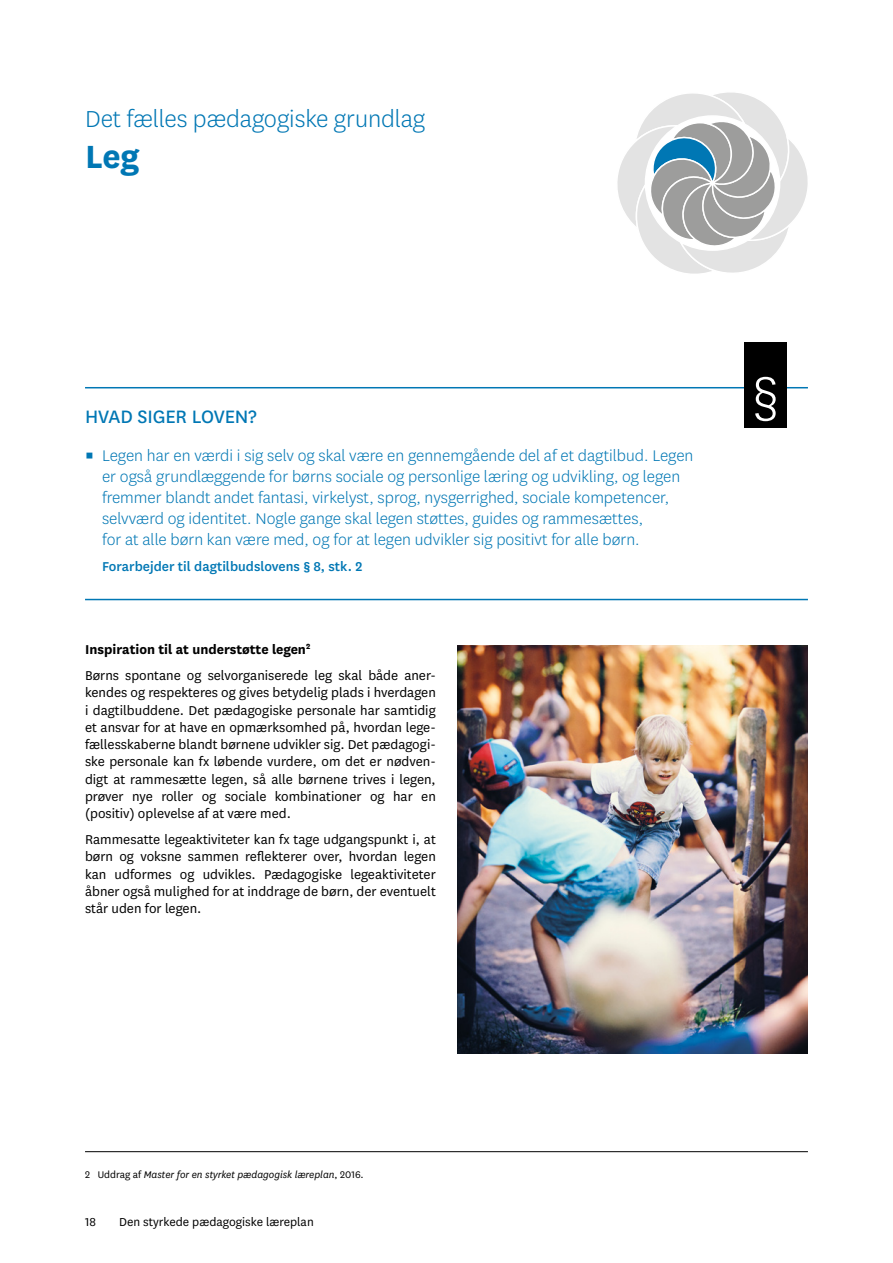
<style>
.page{position:relative;width:893px;height:1263px;background:#fff}
.page>*{position:absolute;margin:0;border:0;box-sizing:border-box;transform-origin:0 0}
.til_sort_ikon{font:300 63px "National";color:#fff}
._07_Heading_3{font:700 37.5px "National";color:#0077b4}
._07_heading_2_IKKE_I{font:300 27px "National";letter-spacing:-.005em;color:#0077b4}
.Bred_tekst_streg_ove{font:21px "National";letter-spacing:-.005em;color:#0077b4}
.t1{font:300 18px/21px "National";color:#0077b4}
._06_Brødtekst{font:15px/17.2px "National";color:#000}
.bred_boks_paragraf{font:500 15px "National";color:#0077b4}
._06_Brødtekst-2{font:700 15px "National";color:#000}
.t2{font:13.5px "National";color:#000}
.fodnote{font:italic 11.25px "National";color:#000}
.s1{font-weight:400}
.s2{font-style:normal}
</style>
<div class="page">
<hr style="left:85px;top:387px;width:723px;height:1px;background:#0077b4">
<hr style="left:85px;top:599px;width:723px;height:1px;background:#0077b4">
<hr style="left:85px;top:1151px;width:723px;height:1px;background:#000">
<div style="left:744px;top:342px;width:43px;height:85px;background:#000"></div>
<svg style="left:617px;top:92px;width:191px;height:182px"></svg>
<img style="left:457px;top:645px;width:351px;height:408px">
<p class="_07_heading_2_IKKE_I" style="left:85px;top:101px;width:342px">Det fælles pædagogiske grundlag</p>
<p class="_07_Heading_3" style="left:85px;top:130px;width:56px">Leg</p>
<p class="Bred_tekst_streg_ove" style="left:85px;top:402px;width:173px">HVAD SIGER LOVEN?</p>
<p class="t1" style="left:102px;top:444px;width:593px;text-indent:-17px"><span class="s1">▪</span> Legen har en værdi i sig selv og skal være en gennemgående del af et dagtilbud. Legen er også grundlæggende for børns sociale og personlige læring og udvikling, og legen fremmer blandt andet fantasi, virkelyst, sprog, nysgerrighed, sociale kompetencer, selvværd og identitet. Nogle gange skal legen støttes, guides og rammesættes,<br>for at alle børn kan være med, og for at legen udvikler sig positivt for alle børn.</p>
<p class="bred_boks_paragraf" style="left:102px;top:556px;width:262px">Forarbejder til dagtilbudslovens § 8, stk. 2</p>
<p class="_06_Brødtekst-2" style="left:85px;top:639px;width:227px">Inspiration til at understøtte legen<sup>2</sup></p>
<p class="_06_Brødtekst" style="left:85px;top:666px;width:352px">Børns spontane og selvorganiserede leg skal både aner&shy;kendes og respekteres og gives betydelig plads i hverdagen i dagtilbuddene. Det pædagogiske personale har samtidig et ansvar for at have en opmærksomhed på, hvordan lege&shy;fællesskaberne blandt børnene udvikler sig. Det pædagogi&shy;ske personale kan fx løbende vurdere, om det er nødven&shy;digt at rammesætte legen, så alle børnene trives i legen, prøver nye roller og sociale kombinationer og har en (positiv) oplevelse af at være med.</p>
<p class="_06_Brødtekst" style="left:85px;top:830px;width:352px;text-align:justify">Rammesatte legeaktiviteter kan fx tage udgangspunkt i, at børn og voksne sammen reflekterer over, hvordan legen kan udformes og udvikles. Pædagogiske legeaktiviteter åbner også mulighed for at inddrage de børn, der eventuelt står uden for legen.</p>
<p class="til_sort_ikon" style="left:752px;top:356px;width:29px">§</p>
<p class="fodnote" style="left:85px;top:1167px;width:280px"><span class="s2">2 Uddrag af</span> Master for en styrket pædagogisk læreplan<span class="s2">, 2016.</span></p>
<p class="t2" style="left:85px;top:1213px;width:12px">18</p>
<p class="t2" style="left:119px;top:1213px;width:196px">Den styrkede pædagogiske læreplan</p>
</div>
